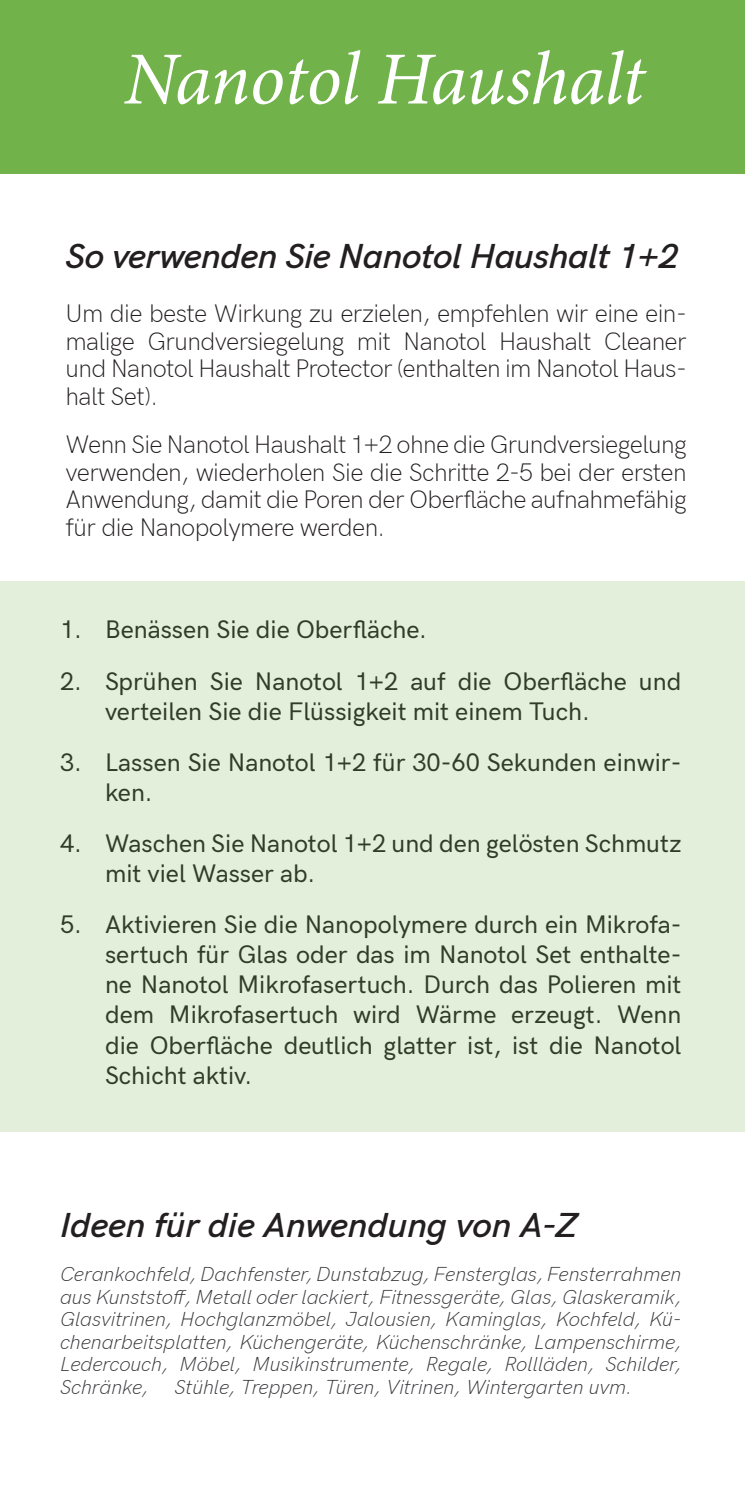
<style>
.page{position:relative;width:745px;height:1489px;background:#fff}
.page>*{position:absolute;margin:0;border:0;box-sizing:border-box;transform-origin:0 0}
.t1{font:italic 75px "Minion Pro";letter-spacing:-.01em;color:#fff}
.t2{font:italic 600 35px "HK Grotesk";letter-spacing:-.01em;color:#231f20}
.t3{font:500 25px/30px "HK Grotesk";color:#231f20}
.t4{font:300 25px/27.5px "HK Grotesk";letter-spacing:-.025em;color:#231f20;text-align:justify}
.t5{font:italic 20px/22.5px "HK Grotesk Light Legacy";color:#363438;text-align:justify}
</style>
<div class="page">
<div style="left:0;top:0;width:744px;height:174px;background:#71b24b"></div>
<div style="left:0;top:581px;width:744px;height:550px;background:#e3efdb"></div>
<h1 class="t1" style="left:124px;top:28px;width:522px">Nanotol Haushalt</h1>
<h2 class="t2" style="left:66px;top:229px;width:614px">So verwenden Sie Nanotol Haushalt 1+2</h2>
<p class="t4" style="left:66px;top:298px;width:622px">Um die beste Wirkung zu erzielen, empfehlen wir eine ein&shy;malige Grundversiegelung mit Nanotol Haushalt Cleaner und Nanotol Haushalt Protector (enthalten im Nanotol Haus&shy;halt Set).</p>
<p class="t4" style="left:66px;top:429px;width:622px">Wenn Sie Nanotol Haushalt 1+2 ohne die Grundversiegelung verwenden, wiederholen Sie die Schritte 2-5 bei der ersten Anwendung, damit die Poren der Oberfläche aufnahmefähig für die Nanopolymere werden.</p>
<p class="t3" style="left:60px;top:612px;width:368px">1. Benässen Sie die Oberfläche.</p>
<p class="t3" style="left:105px;top:664px;width:577px;text-indent:-45px">2. Sprühen Sie Nanotol 1+2 auf die Oberfläche und verteilen Sie die Flüssigkeit mit einem Tuch.</p>
<p class="t3" style="left:105px;top:745px;width:577px;text-indent:-45px">3. Lassen Sie Nanotol 1+2 für 30-60 Sekunden einwir&shy;ken.</p>
<p class="t3" style="left:105px;top:826px;width:577px;text-indent:-45px">4. Waschen Sie Nanotol 1+2 und den gelösten Schmutz mit viel Wasser ab.</p>
<p class="t3" style="left:105px;top:907px;width:577px;text-align:justify;text-indent:-45px">5. Aktivieren Sie die Nanopolymere durch ein Mikrofa&shy;sertuch für Glas oder das im Nanotol Set enthalte&shy;ne Nanotol Mikrofasertuch. Durch das Polieren mit dem Mikrofasertuch wird Wärme erzeugt. Wenn die Oberfläche deutlich glatter ist, ist die Nanotol Schicht aktiv.</p>
<h2 class="t2" style="left:60px;top:1199px;width:518px">Ideen für die Anwendung von A-Z</h2>
<p class="t5" style="left:60px;top:1261px;width:622px">Cerankochfeld, Dachfenster, Dunstabzug, Fensterglas, Fensterrahmen aus Kunststoff, Metall oder lackiert, Fitnessgeräte, Glas, Glaskeramik, Glasvitrinen, Hochglanzmöbel, Jalousien, Kaminglas, Kochfeld, Kü&shy;chenarbeitsplatten, Küchengeräte, Küchenschränke, Lampenschirme, Ledercouch, Möbel, Musikinstrumente, Regale, Rollläden, Schilder, Schränke,</p>
<p class="t5" style="left:174px;top:1373px;width:459px">Stühle, Treppen, Türen, Vitrinen, Wintergarten uvm.</p>
</div>
